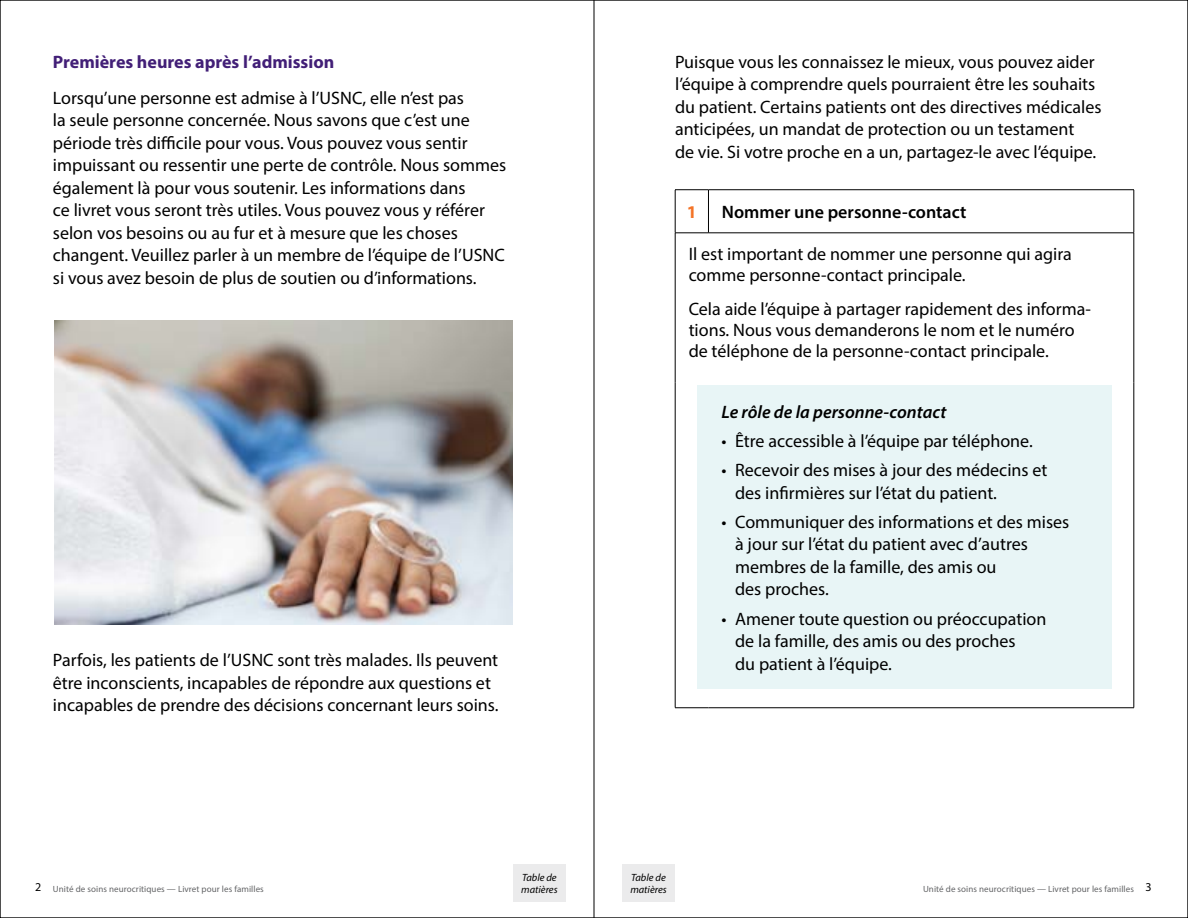
<style>
.page{position:relative;width:1188px;height:918px;background:#fff}
.page>*{position:absolute;margin:0;border:0;box-sizing:border-box;transform-origin:0 0}
.t1{font:18px/22.5px "Myriad Pro";color:#000}
.t2{font:700 18px "Myriad Pro";color:#421f77}
.t3{font:italic 600 18px "Myriad Pro";color:#000}
.t4{font:600 18px "Myriad Pro";color:#000}
.t5{font:700 18px "Myriad Pro";color:#f47427}
.t6{font:italic 10.5px/12.6px "Myriad Pro";color:#000}
.t7{font:9px "Myriad Pro";letter-spacing:.01em;color:#636466}
.s1{font-size:12px;color:#000}
</style>
<div class="page">
<img style="left:54px;top:321px;width:459px;height:303px">
<div style="left:513px;top:864px;width:53px;height:38px;background:#ebebec"></div>
<div style="left:622px;top:864px;width:53px;height:38px;background:#ebebec"></div>
<div style="left:697px;top:386px;width:414px;height:303px;background:#e8f5f6"></div>
<hr style="left:675px;top:189px;width:33px;height:1px;background:#000">
<hr style="left:675px;top:190px;width:1px;height:43px;background:#000">
<hr style="left:708px;top:189px;width:426px;height:1px;background:#000">
<hr style="left:708px;top:190px;width:1px;height:43px;background:#000">
<hr style="left:1134px;top:190px;width:1px;height:43px;background:#000">
<hr style="left:675px;top:233px;width:33px;height:1px;background:#000">
<hr style="left:675px;top:233px;width:1px;height:150px;background:#000">
<hr style="left:708px;top:233px;width:426px;height:1px;background:#000">
<hr style="left:1134px;top:233px;width:1px;height:150px;background:#000">
<hr style="left:675px;top:383px;width:1px;height:325px;background:#000">
<hr style="left:1134px;top:383px;width:1px;height:325px;background:#000">
<hr style="left:675px;top:707px;width:33px;height:1px;background:#000">
<hr style="left:708px;top:707px;width:426px;height:1px;background:#000">
<hr style="left:594px;top:0;width:1px;height:918px;background:#000">
<p class="t2" style="left:53px;top:50px;width:283px">Premières heures après l’admission</p>
<p class="t1" style="left:53px;top:86px;width:455px">Lorsqu’une personne est admise à l’USNC, elle n’est pas<br>la seule personne concernée. Nous savons que c’est une période très difficile pour vous. Vous pouvez vous sentir impuissant ou ressentir une perte de contrôle. Nous sommes également là pour vous soutenir. Les informations dans<br>ce livret vous seront très utiles. Vous pouvez vous y référer selon vos besoins ou au fur et à mesure que les choses changent. Veuillez parler à un membre de l’équipe de l’USNC si vous avez besoin de plus de soutien ou d’informations.</p>
<p class="t1" style="left:53px;top:648px;width:447px">Parfois, les patients de l’USNC sont très malades. Ils peuvent être inconscients, incapables de répondre aux questions et incapables de prendre des décisions concernant leurs soins.</p>
<p class="t1" style="left:675px;top:50px;width:428px">Puisque vous les connaissez le mieux, vous pouvez aider l’équipe à comprendre quels pourraient être les souhaits du patient. Certains patients ont des directives médicales anticipées, un mandat de protection ou un testament<br>de vie. Si votre proche en a un, partagez-le avec l’équipe.</p>
<p class="t5" style="left:687px;top:200px;width:11px">1</p>
<p class="t4" style="left:722px;top:201px;width:246px">Nommer une personne-contact</p>
<p class="t1" style="left:689px;top:243px;width:385px;line-height:21px">Il est important de nommer une personne qui agira comme personne-contact principale.</p>
<p class="t1" style="left:689px;top:299px;width:404px;line-height:21px">Cela aide l’équipe à partager rapidement des informa&shy;tions. Nous vous demanderons le nom et le numéro de téléphone de la personne-contact principale.</p>
<p class="t3" style="left:722px;top:400px;width:226px">Le rôle de la personne-contact</p>
<p class="t1" style="left:722px;top:429px;width:313px">• Être accessible à l’équipe par téléphone.</p>
<p class="t1" style="left:735px;top:459px;width:314px;text-indent:-14px">• Recevoir des mises à jour des médecins et des infirmières sur l’état du patient.</p>
<p class="t1" style="left:735px;top:510px;width:336px;text-indent:-14px">• Communiquer des informations et des mises à jour sur l’état du patient avec d’autres membres de la famille, des amis ou<br>des proches.</p>
<p class="t1" style="left:735px;top:607px;width:313px;text-indent:-14px">• Amener toute question ou préoccupation de la famille, des amis ou des proches<br>du patient à l’équipe.</p>
<p class="t6" style="left:521px;top:871px;width:38px">Table de matières</p>
<p class="t6" style="left:630px;top:871px;width:38px">Table de matières</p>
<p class="t7" style="left:35px;top:883px;width:230px"><span class="s1">2</span> Unité de soins neurocritiques — Livret pour les familles</p>
<p class="t7" style="left:923px;top:883px;width:230px">Unité de soins neurocritiques — Livret pour les familles <span class="s1">3</span></p>
</div>
